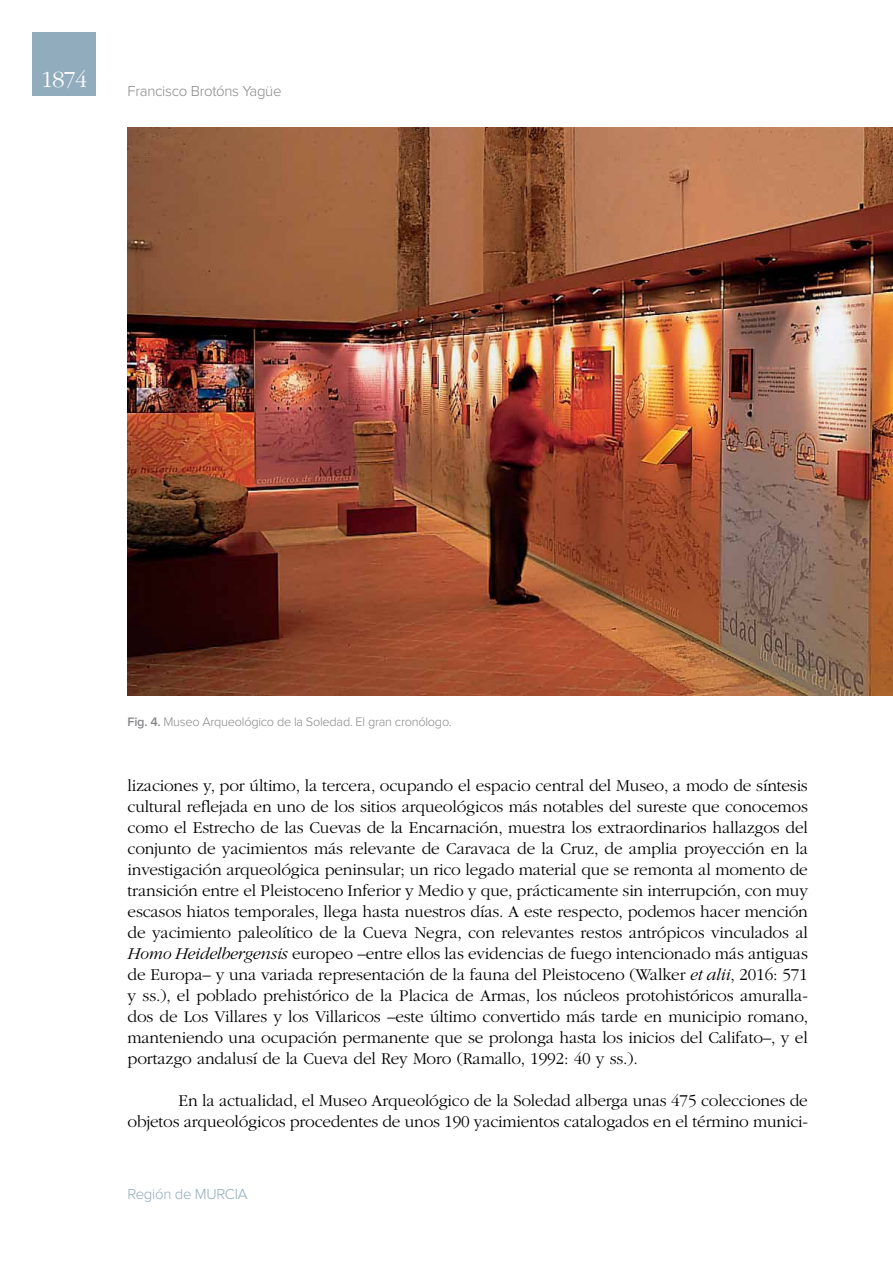
<style>
.page{position:relative;width:893px;height:1263px;background:#fff}
.page>*{position:absolute;margin:0;border:0;box-sizing:border-box;transform-origin:0 0}
.t1{font:300 24px "ITC Garamond Std";color:#fff}
.t2{font:300 17.25px/21px "ITC Garamond Std";letter-spacing:-.01em;color:#000;text-align:justify}
.t3{font:300 15px "Proxima Nova";letter-spacing:-.02em;color:#87888a}
.t4{font:300 15px "Proxima Nova";letter-spacing:-.02em;color:#91acbc}
.t5{font:300 12.75px "Proxima Nova";letter-spacing:-.02em;color:#87888a}
.s1{font-weight:600}
.s2{font-style:italic}
</style>
<div class="page">
<div style="left:32px;top:32px;width:64px;height:64px;background:#91acbc"></div>
<img style="left:128px;top:128px;width:765px;height:567px">
<h1 class="t1" style="left:41px;top:67px;width:47px">1874</h1>
<p class="t3" style="left:128px;top:84px;width:156px">Francisco Brotóns Yagüe</p>
<p class="t5" style="left:128px;top:716px;width:326px"><span class="s1">Fig. 4.</span> Museo Arqueológico de la Soledad. El gran cronólogo.</p>
<p class="t2" style="left:128px;top:776px;width:682px">lizaciones y, por último, la tercera, ocupando el espacio central del Museo, a modo de síntesis cultural reflejada en uno de los sitios arqueológicos más notables del sureste que conocemos como el Estrecho de las Cuevas de la Encarnación, muestra los extraordinarios hallazgos del conjunto de yacimientos más relevante de Caravaca de la Cruz, de amplia proyección en la investigación arqueológica peninsular; un rico legado material que se remonta al momento de transición entre el Pleistoceno Inferior y Medio y que, prácticamente sin interrupción, con muy escasos hiatos temporales, llega hasta nuestros días. A este respecto, podemos hacer mención de yacimiento paleolítico de la Cueva Negra, con relevantes restos antrópicos vinculados al <span class="s2">Homo Heidelbergensis</span> europeo –entre ellos las evidencias de fuego intencionado más antiguas de Europa– y una variada representación de la fauna del Pleistoceno (Walker <span class="s2">et alii</span>, 2016: 571 y ss.), el poblado prehistórico de la Placica de Armas, los núcleos protohistóricos amuralla&shy;dos de Los Villares y los Villaricos –este último convertido más tarde en municipio romano, manteniendo una ocupación permanente que se prolonga hasta los inicios del Califato–, y el portazgo andalusí de la Cueva del Rey Moro (Ramallo, 1992: 40 y ss.).</p>
<p class="t2" style="left:128px;top:1091px;width:682px;text-align:right">En la actualidad, el Museo Arqueológico de la Soledad alberga unas 475 colecciones de objetos arqueológicos procedentes de unos 190 yacimientos catalogados en el término munici-</p>
<p class="t4" style="left:128px;top:1187px;width:116px">Región de MURCIA</p>
</div>
